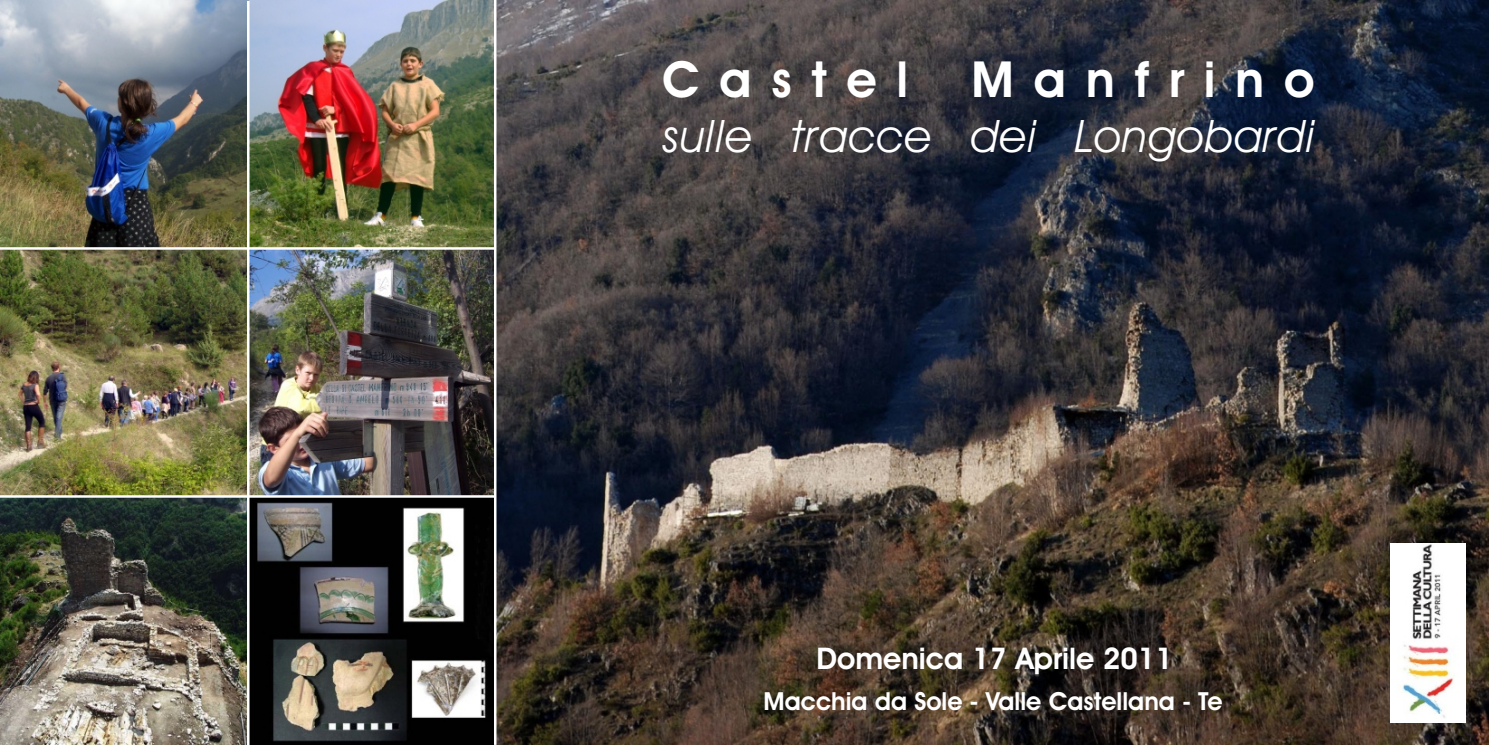
<style>
.page{position:relative;width:1490px;height:745px;background:#fff}
.page>*{position:absolute;margin:0;border:0;box-sizing:border-box;transform-origin:0 0}
.t1{font:700 50px "Avant Garde Bk BT";letter-spacing:.395em;color:#fff}
.t2{font:italic 45px "Avant Garde Bk BT";letter-spacing:.015em;color:#fff}
.t3{font:700 30px "Avant Garde Bk BT";color:#fff}
.t4{font:700 25px "Avant Garde Bk BT";color:#fff}
</style>
<div class="page">
<img style="left:0;top:1px;width:1488px;height:744px">
<hr style="left:247px;top:1px;width:3px;height:744px;background:#fff">
<hr style="left:494px;top:0;width:2px;height:745px;background:#fff">
<hr style="left:0;top:247px;width:495px;height:3px;background:#fff">
<hr style="left:0;top:495px;width:495px;height:3px;background:#fff">
<img style="left:1391px;top:544px;width:75px;height:179px">
<h1 class="t1" style="left:662px;top:59px;width:248px">Castel</h1>
<h1 class="t1" style="left:972px;top:59px;width:344px">Manfrino</h1>
<h2 class="t2" style="left:662px;top:118px;width:654px">sulle tracce dei Longobardi</h2>
<p class="t3" style="left:817px;top:646px;width:358px">Domenica 17 Aprile 2011</p>
<p class="t4" style="left:764px;top:691px;width:461px">Macchia da Sole - Valle Castellana - Te</p>
</div>
